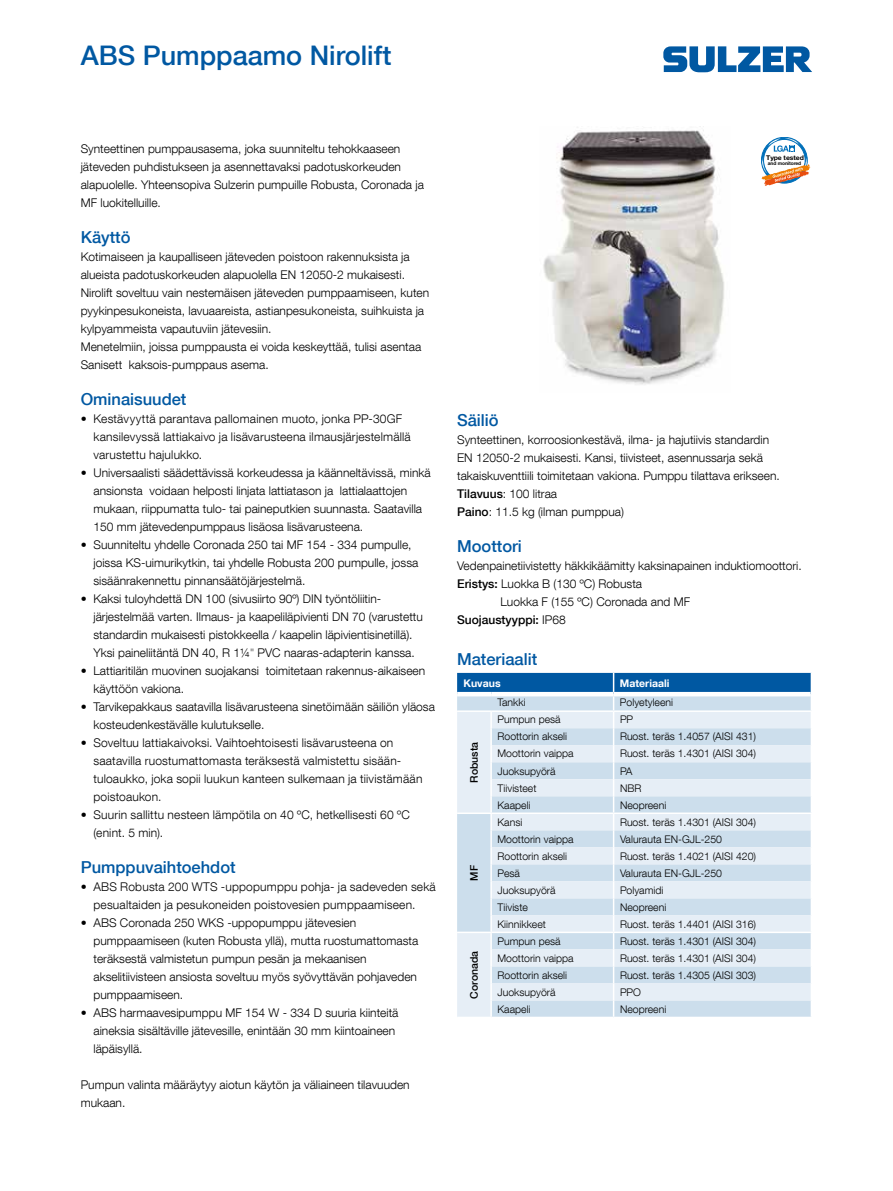
<style>
.page{position:relative;width:893px;height:1191px;background:#fff}
.page>*{position:absolute;margin:0;border:0;box-sizing:border-box;transform-origin:0 0}
.t1{font:500 27px "Helvetica Neue LT Com";color:#0058a2}
.t2{font:500 16.5px "Helvetica Neue LT Com";color:#0058a2}
.t3{font:300 12px/18px "Helvetica Neue LT Com";color:#000}
.t4{font:500 12px "Helvetica Neue LT Com";color:#000}
.t5{font:300 10.5px "Helvetica Neue LT Com";color:#000}
.t6{font:500 10.5px "Helvetica Neue LT Com";color:#000}
.t7{font:700 10.5px "Helvetica Neue LT Com";color:#fff}
.t8{font:700 6.45px "Helvetica Neue LT Com";letter-spacing:-.01em;color:#000;scale:1.05 1}
.t9{font:700 4.95px "Helvetica Neue LT Com";letter-spacing:-.01em;color:#000}
.s1{font-family:"Lato"}
.s2{font-weight:500}
.s3{font-weight:300}
</style>
<div class="page">
<svg style="left:663px;top:46px;width:149px;height:26px"></svg>
<img style="left:543px;top:126px;width:181px;height:259px">
<svg style="left:761px;top:137px;width:49px;height:49px"></svg>
<svg style="left:457px;top:673px;width:354px;height:343px;background:#cfdfed"></svg>
<h1 class="t1" style="left:81px;top:39px;width:312px">ABS Pumppaamo Nirolift</h1>
<p class="t3" style="left:81px;top:139px;width:345px">Synteettinen pumppausasema, joka suunniteltu tehokkaaseen jäteveden puhdistukseen ja asennettavaksi padotuskorkeuden alapuolelle. Yhteensopiva Sulzerin pumpuille Robusta, Coronada ja MF luokitelluille.</p>
<h2 class="t2" style="left:81px;top:227px;width:51px">Käyttö</h2>
<p class="t3" style="left:81px;top:247px;width:350px">Kotimaiseen ja kaupalliseen jäteveden poistoon rakennuksista ja alueista padotuskorkeuden alapuolella EN 12050-2 mukaisesti.<br>Nirolift soveltuu vain nestemäisen jäteveden pumppaamiseen, kuten pyykinpesukoneista, lavuaareista, astianpesukoneista, suihkuista ja kylpyammeista vapautuviin jätevesiin.<br>Menetelmiin, joissa pumppausta ei voida keskeyttää, tulisi asentaa Sanisett kaksois-pumppaus asema.</p>
<h2 class="t2" style="left:81px;top:389px;width:107px">Ominaisuudet</h2>
<p class="t3" style="left:93px;top:409px;width:319px;text-indent:-13px">• Kestävyyttä parantava pallomainen muoto, jonka PP-30GF kansilevyssä lattiakaivo ja lisävarusteena ilmausjärjestelmällä varustettu hajulukko.</p>
<p class="t3" style="left:93px;top:463px;width:339px;text-indent:-13px">• Universaalisti säädettävissä korkeudessa ja käänneltävissä, minkä ansionsta voidaan helposti linjata lattiatason ja lattialaattojen mukaan, riippumatta tulo- tai paineputkien suunnasta. Saatavilla 150 mm jätevedenpumppaus lisäosa lisävarusteena.</p>
<p class="t3" style="left:93px;top:535px;width:326px;text-indent:-13px">• Suunniteltu yhdelle Coronada 250 tai MF 154 - 334 pumpulle, joissa KS-uimurikytkin, tai yhdelle Robusta 200 pumpulle, jossa sisäänrakennettu pinnansäätöjärjestelmä.</p>
<p class="t3" style="left:93px;top:589px;width:331px;text-indent:-13px">• Kaksi tuloyhdettä DN 100 (sivusiirto 90º) DIN työntöliitin&shy;järjestelmää varten. Ilmaus- ja kaapeliläpivienti DN 70 (varustettu standardin mukaisesti pistokkeella / kaapelin läpivientisinetillä).<br>Yksi paineliitäntä DN 40, R 1¼<span class="s1">"</span> PVC naaras-adapterin kanssa.</p>
<p class="t3" style="left:93px;top:661px;width:333px;text-indent:-13px">• Lattiaritilän muovinen suojakansi toimitetaan rakennus-aikaiseen käyttöön vakiona.</p>
<p class="t3" style="left:93px;top:697px;width:343px;text-indent:-13px">• Tarvikepakkaus saatavilla lisävarusteena sinetöimään säiliön yläosa kosteudenkestävälle kulutukselle.</p>
<p class="t3" style="left:93px;top:733px;width:330px;text-indent:-13px">• Soveltuu lattiakaivoksi. Vaihtoehtoisesti lisävarusteena on saatavilla ruostumattomasta teräksestä valmistettu sisään&shy;tuloaukko, joka sopii luukun kanteen sulkemaan ja tiivistämään poistoaukon.</p>
<p class="t3" style="left:93px;top:805px;width:318px;text-indent:-13px">• Suurin sallittu nesteen lämpötila on 40 ºC, hetkellisesti 60 ºC (enint. 5 min).</p>
<h2 class="t2" style="left:81px;top:857px;width:156px">Pumppuvaihtoehdot</h2>
<p class="t3" style="left:93px;top:877px;width:344px;text-indent:-13px">• ABS Robusta 200 WTS -uppopumppu pohja- ja sadeveden sekä pesualtaiden ja pesukoneiden poistovesien pumppaamiseen.</p>
<p class="t3" style="left:93px;top:913px;width:326px;text-indent:-13px">• ABS Coronada 250 WKS -uppopumppu jätevesien pumppaamiseen (kuten Robusta yllä), mutta ruostumattomasta teräksestä valmistetun pumpun pesän ja mekaanisen akselitiivisteen ansiosta soveltuu myös syövyttävän pohjaveden pumppaamiseen.</p>
<p class="t3" style="left:93px;top:1003px;width:306px;text-indent:-13px">• ABS harmaavesipumppu MF 154 W - 334 D suuria kiinteitä aineksia sisältäville jätevesille, enintään 30 mm kiintoaineen läpäisyllä.</p>
<p class="t3" style="left:81px;top:1075px;width:330px">Pumpun valinta määräytyy aiotun käytön ja väliaineen tilavuuden mukaan.</p>
<p class="t8" style="left:766px;top:153px;width:37px">Type tested</p>
<p class="t9" style="left:768px;top:160px;width:35px">and monitored</p>
<h2 class="t2" style="left:457px;top:410px;width:43px">Säiliö</h2>
<p class="t3" style="left:457px;top:430px;width:324px">Synteettinen, korroosionkestävä, ilma- ja hajutiivis standardin EN 12050-2 mukaisesti. Kansi, tiivisteet, asennussarja sekä takaiskuventtiili toimitetaan vakiona. Pumppu tilattava erikseen.<br><span class="s2">Tilavuus</span>: 100 litraa<br><span class="s2">Paino</span>: 11.5 kg (ilman pumppua)</p>
<h2 class="t2" style="left:457px;top:536px;width:66px">Moottori</h2>
<p class="t3" style="left:457px;top:556px;width:346px">Vedenpainetiivistetty häkkikäämitty kaksinapainen induktiomoottori.</p>
<p class="t3" style="left:457px;top:574px;width:186px"><span class="s2">Eristys:</span> Luokka B (130 ºC) Robusta</p>
<p class="t3" style="left:500px;top:592px;width:191px">Luokka F (155 ºC) Coronada and MF</p>
<p class="t4" style="left:457px;top:612px;width:110px">Suojaustyyppi: <span class="s3">IP68</span></p>
<h2 class="t2" style="left:457px;top:649px;width:82px">Materiaalit</h2>
<p class="t7" style="left:463px;top:677px;width:39px">Kuvaus</p>
<p class="t7" style="left:620px;top:677px;width:51px">Materiaali</p>
<p class="t5" style="left:497px;top:696px;width:30px">Tankki</p>
<p class="t5" style="left:620px;top:696px;width:55px">Polyetyleeni</p>
<p class="t6" style="left:468px;top:782px;width:42px;rotate:-90deg">Robusta</p>
<p class="t5" style="left:497px;top:713px;width:65px">Pumpun pesä</p>
<p class="t5" style="left:620px;top:713px;width:15px">PP</p>
<p class="t5" style="left:497px;top:730px;width:71px">Roottorin akseli</p>
<p class="t5" style="left:620px;top:730px;width:138px">Ruost. teräs 1.4057 (AISI 431)</p>
<p class="t5" style="left:497px;top:747px;width:78px">Moottorin vaippa</p>
<p class="t5" style="left:620px;top:747px;width:138px">Ruost. teräs 1.4301 (AISI 304)</p>
<p class="t5" style="left:497px;top:764px;width:60px">Juoksupyörä</p>
<p class="t5" style="left:620px;top:764px;width:14px">PA</p>
<p class="t5" style="left:497px;top:781px;width:40px">Tiivisteet</p>
<p class="t5" style="left:620px;top:781px;width:23px">NBR</p>
<p class="t5" style="left:497px;top:798px;width:35px">Kaapeli</p>
<p class="t5" style="left:620px;top:798px;width:48px">Neopreeni</p>
<p class="t6" style="left:468px;top:880px;width:17px;rotate:-90deg">MF</p>
<p class="t6" style="left:468px;top:998px;width:49px;rotate:-90deg">Coronada</p>
<p class="t5" style="left:497px;top:815px;width:26px">Kansi</p>
<p class="t5" style="left:620px;top:815px;width:138px">Ruost. teräs 1.4301 (AISI 304)</p>
<p class="t5" style="left:497px;top:832px;width:78px">Moottorin vaippa</p>
<p class="t5" style="left:620px;top:832px;width:104px">Valurauta EN-GJL-250</p>
<p class="t5" style="left:497px;top:849px;width:71px">Roottorin akseli</p>
<p class="t5" style="left:620px;top:849px;width:138px">Ruost. teräs 1.4021 (AISI 420)</p>
<p class="t5" style="left:497px;top:866px;width:24px">Pesä</p>
<p class="t5" style="left:620px;top:866px;width:104px">Valurauta EN-GJL-250</p>
<p class="t5" style="left:497px;top:883px;width:60px">Juoksupyörä</p>
<p class="t5" style="left:620px;top:883px;width:45px">Polyamidi</p>
<p class="t5" style="left:497px;top:900px;width:32px">Tiiviste</p>
<p class="t5" style="left:620px;top:900px;width:48px">Neopreeni</p>
<p class="t5" style="left:497px;top:917px;width:50px">Kiinnikkeet</p>
<p class="t5" style="left:620px;top:917px;width:138px">Ruost. teräs 1.4401 (AISI 316)</p>
<p class="t5" style="left:497px;top:934px;width:65px">Pumpun pesä</p>
<p class="t5" style="left:620px;top:934px;width:138px">Ruost. teräs 1.4301 (AISI 304)</p>
<p class="t5" style="left:497px;top:951px;width:78px">Moottorin vaippa</p>
<p class="t5" style="left:620px;top:951px;width:138px">Ruost. teräs 1.4301 (AISI 304)</p>
<p class="t5" style="left:497px;top:968px;width:71px">Roottorin akseli</p>
<p class="t5" style="left:620px;top:968px;width:138px">Ruost. teräs 1.4305 (AISI 303)</p>
<p class="t5" style="left:497px;top:985px;width:60px">Juoksupyörä</p>
<p class="t5" style="left:620px;top:985px;width:23px">PPO</p>
<p class="t5" style="left:497px;top:1002px;width:35px">Kaapeli</p>
<p class="t5" style="left:620px;top:1002px;width:48px">Neopreeni</p>
</div>
